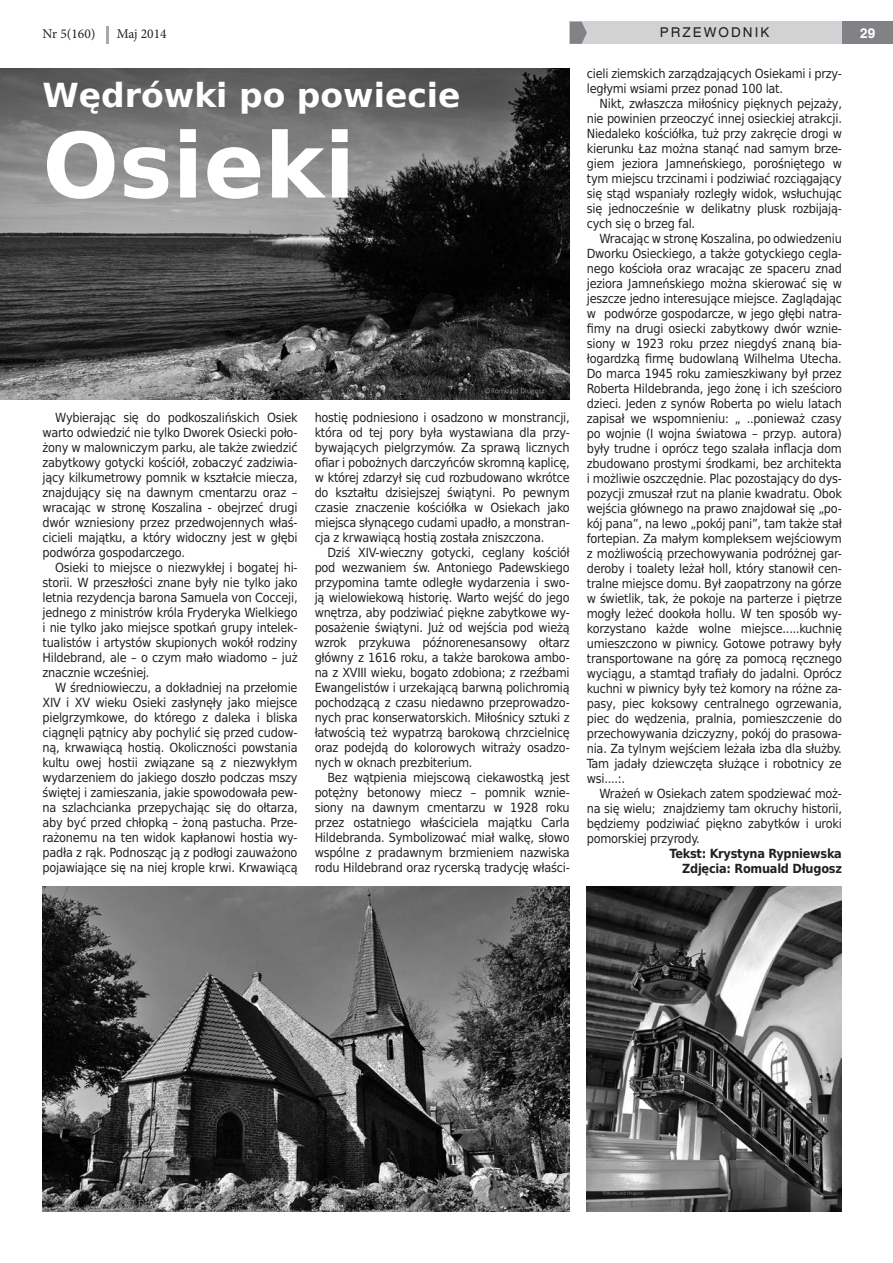
<style>
.page{position:relative;width:893px;height:1263px;background:#fff}
.page>*{position:absolute;margin:0;border:0;box-sizing:border-box;transform-origin:0 0}
.gz_tytul_duzy_druk{font:700 90px "DejaVu Sans";color:#fff}
.gz_tytulik{font:700 33px "DejaVu Sans";color:#fff}
.t1{font:13.5px "Minion Pro";color:#231f20}
.t2{font:13.5px "Switzerland";letter-spacing:.15em;color:#231f20}
.t3{font:700 13.5px "Switzerland";color:#fff}
.gz_text_glowny{font:12.6px/15px "DejaVu Sans Condensed";letter-spacing:-.02em;color:#231f20;text-align:justify}
.gz_text_glowny-2{font:700 12.6px "DejaVu Sans Condensed";letter-spacing:-.02em;color:#231f20}
</style>
<div class="page">
<div style="left:570px;top:22px;width:323px;height:22px;background:#d1d2d4"></div>
<div style="left:842px;top:22px;width:51px;height:22px;background:#808285"></div>
<svg style="left:570px;top:22px;width:17px;height:22px"></svg>
<svg style="left:106px;top:26px;width:2px;height:17px"></svg>
<img style="left:0;top:68px;width:570px;height:332px">
<img style="left:42px;top:887px;width:528px;height:325px">
<img style="left:587px;top:887px;width:255px;height:325px">
<p class="t1" style="left:43px;top:25px;width:55px">Nr 5(160)</p>
<p class="t1" style="left:117px;top:25px;width:51px">Maj 2014</p>
<p class="t2" style="left:660px;top:25px;width:111px">PRZEWODNIK</p>
<p class="t3" style="left:860px;top:25px;width:17px">29</p>
<p class="gz_tytulik" style="left:43px;top:69px;width:420px">Wędrówki po powiecie</p>
<p class="gz_tytul_duzy_druk" style="left:43px;top:92px;width:314px">Osieki</p>
<p class="gz_text_glowny" style="left:43px;top:410px;width:257px;text-indent:13px">Wybierając się do podkoszalińskich Osiek warto odwiedzić nie tylko Dworek Osiecki poło&shy;żony w malowniczym parku, ale także zwiedzić zabytkowy gotycki kościół, zobaczyć zadziwia&shy;jący kilkumetrowy pomnik w kształcie miecza, znajdujący się na dawnym cmentarzu oraz – wracając w stronę Koszalina - obejrzeć drugi dwór wzniesiony przez przedwojennych właś&shy;cicieli majątku, a który widoczny jest w głębi podwórza gospodarczego.</p>
<p class="gz_text_glowny" style="left:43px;top:560px;width:257px;text-indent:13px">Osieki to miejsce o niezwykłej i bogatej hi&shy;storii. W przeszłości znane były nie tylko jako letnia rezydencja barona Samuela von Cocceji, jednego z ministrów króla Fryderyka Wielkiego i nie tylko jako miejsce spotkań grupy intelek&shy;tualistów i artystów skupionych wokół rodziny Hildebrand, ale – o czym mało wiadomo – już znacznie wcześniej.</p>
<p class="gz_text_glowny" style="left:43px;top:680px;width:257px;text-indent:13px">W średniowieczu, a dokładniej na przełomie XIV i XV wieku Osieki zasłynęły jako miejsce pielgrzymkowe, do którego z daleka i bliska ciągnęli pątnicy aby pochylić się przed cudow&shy;ną, krwawiącą hostią. Okoliczności powstania kultu owej hostii związane są z niezwykłym wydarzeniem do jakiego doszło podczas mszy świętej i zamieszania, jakie spowodowała pew&shy;na szlachcianka przepychając się do ołtarza, aby być przed chłopką – żoną pastucha. Prze&shy;rażonemu na ten widok kapłanowi hostia wy&shy;padła z rąk. Podnosząc ją z podłogi zauważono pojawiające się na niej krople krwi. Krwawiącą</p>
<p class="gz_text_glowny" style="left:315px;top:410px;width:257px">hostię podniesiono i osadzono w monstrancji, która od tej pory była wystawiana dla przy&shy;bywających pielgrzymów. Za sprawą licznych ofiar i pobożnych darczyńców skromną kaplicę, w której zdarzył się cud rozbudowano wkrótce do kształtu dzisiejszej świątyni. Po pewnym czasie znaczenie kościółka w Osiekach jako miejsca słynącego cudami upadło, a monstran&shy;cja z krwawiącą hostią została zniszczona.</p>
<p class="gz_text_glowny" style="left:315px;top:545px;width:257px;text-indent:13px">Dziś XIV-wieczny gotycki, ceglany kościół pod wezwaniem św. Antoniego Padewskiego przypomina tamte odległe wydarzenia i swo&shy;ją wielowiekową historię. Warto wejść do jego wnętrza, aby podziwiać piękne zabytkowe wy&shy;posażenie świątyni. Już od wejścia pod wieżą wzrok przykuwa późnorenesansowy ołtarz główny z 1616 roku, a także barokowa ambo&shy;na z XVIII wieku, bogato zdobiona; z rzeźbami Ewangelistów i urzekającą barwną polichromią pochodzącą z czasu niedawno przeprowadzo&shy;nych prac konserwatorskich. Miłośnicy sztuki z łatwością też wypatrzą barokową chrzcielnicę oraz podejdą do kolorowych witraży osadzo&shy;nych w oknach prezbiterium.</p>
<p class="gz_text_glowny" style="left:315px;top:770px;width:257px;text-indent:13px">Bez wątpienia miejscową ciekawostką jest potężny betonowy miecz – pomnik wznie&shy;siony na dawnym cmentarzu w 1928 roku przez ostatniego właściciela majątku Carla Hildebranda. Symbolizować miał walkę, słowo wspólne z pradawnym brzmieniem nazwiska rodu Hildebrand oraz rycerską tradycję właści-</p>
<p class="gz_text_glowny" style="left:587px;top:65px;width:257px">cieli ziemskich zarządzających Osiekami i przy&shy;ległymi wsiami przez ponad 100 lat.</p>
<p class="gz_text_glowny" style="left:587px;top:95px;width:257px;text-indent:13px">Nikt, zwłaszcza miłośnicy pięknych pejzaży, nie powinien przeoczyć innej osieckiej atrakcji.<br>Niedaleko kościółka, tuż przy zakręcie drogi w kierunku Łaz można stanąć nad samym brze&shy;giem jeziora Jamneńskiego, porośniętego w tym miejscu trzcinami i podziwiać rozciągający się stąd wspaniały rozległy widok, wsłuchując się jednocześnie w delikatny plusk rozbijają&shy;cych się o brzeg fal.</p>
<p class="gz_text_glowny" style="left:587px;top:230px;width:257px;text-indent:13px">Wracając w stronę Koszalina, po odwiedzeniu Dworku Osieckiego, a także gotyckiego cegla&shy;nego kościoła oraz wracając ze spaceru znad jeziora Jamneńskiego można skierować się w jeszcze jedno interesujące miejsce. Zaglądając w podwórze gospodarcze, w jego głębi natra&shy;fimy na drugi osiecki zabytkowy dwór wznie&shy;siony w 1923 roku przez niegdyś znaną bia&shy;łogardzką firmę budowlaną Wilhelma Utecha.<br>Do marca 1945 roku zamieszkiwany był przez Roberta Hildebranda, jego żonę i ich sześcioro dzieci. Jeden z synów Roberta po wielu latach zapisał we wspomnieniu: „ ..ponieważ czasy po wojnie (I wojna światowa – przyp. autora) były trudne i oprócz tego szalała inflacja dom zbudowano prostymi środkami, bez architekta i możliwie oszczędnie. Plac pozostający do dys&shy;pozycji zmuszał rzut na planie kwadratu. Obok wejścia głównego na prawo znajdował się „po&shy;kój pana”, na lewo „pokój pani”, tam także stał fortepian. Za małym kompleksem wejściowym z możliwością przechowywania podróżnej gar&shy;deroby i toalety leżał holl, który stanowił cen&shy;tralne miejsce domu. Był zaopatrzony na górze w świetlik, tak, że pokoje na parterze i piętrze mogły leżeć dookoła hollu. W ten sposób wy&shy;korzystano każde wolne miejsce.....kuchnię umieszczono w piwnicy. Gotowe potrawy były transportowane na górę za pomocą ręcznego wyciągu, a stamtąd trafiały do jadalni. Oprócz kuchni w piwnicy były też komory na różne za&shy;pasy, piec koksowy centralnego ogrzewania, piec do wędzenia, pralnia, pomieszczenie do przechowywania dziczyzny, pokój do prasowa&shy;nia. Za tylnym wejściem leżała izba dla służby.<br>Tam jadały dziewczęta służące i robotnicy ze wsi....:.</p>
<p class="gz_text_glowny" style="left:587px;top:785px;width:257px;text-indent:13px">Wrażeń w Osiekach zatem spodziewać moż&shy;na się wielu; znajdziemy tam okruchy historii, będziemy podziwiać piękno zabytków i uroki pomorskiej przyrody.</p>
<p class="gz_text_glowny-2" style="left:670px;top:843px;width:174px">Tekst: Krystyna Rypniewska</p>
<p class="gz_text_glowny-2" style="left:682px;top:858px;width:161px">Zdjęcia: Romuald Długosz</p>
</div>
